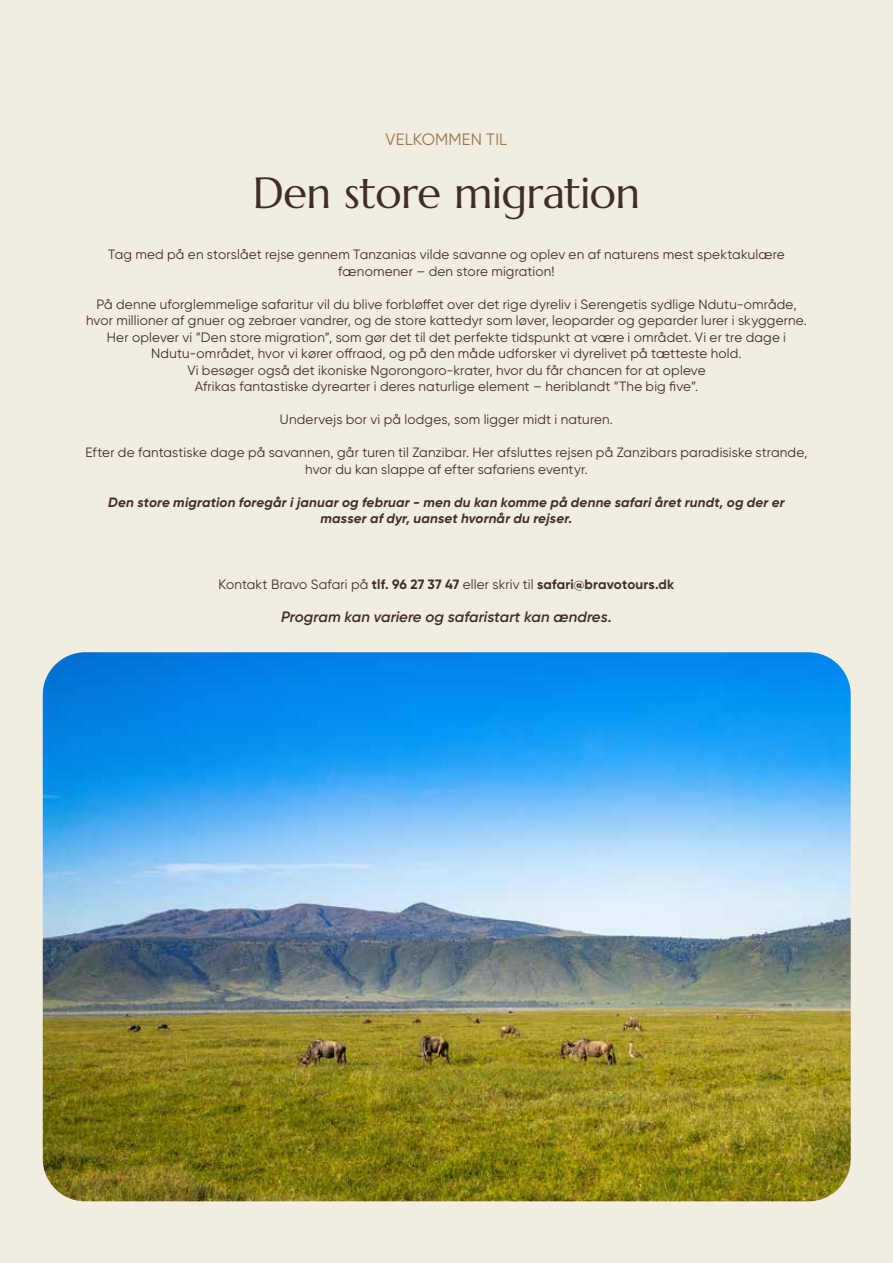
<style>
.page{position:relative;width:893px;height:1263px;background:#f1eee1}
.page>*{position:absolute;margin:0;border:0;box-sizing:border-box;transform-origin:0 0}
.t1{font:43.5px "Marcellus";letter-spacing:-.015em;color:#412d25}
.t2{font:16.5px "Gilroy";letter-spacing:.01em;color:#9c744a}
.t3{font:italic 600 15px "Gilroy";letter-spacing:.005em;color:#412d25}
.t4{font:13.5px/16.5px "Gilroy";letter-spacing:.015em;color:#412d25;text-align:center}
.t5{font:italic 700 13.5px/16.5px "Gilroy";letter-spacing:.015em;color:#412d25;text-align:center}
.s1{font-weight:700}
</style>
<div class="page">
<img style="left:43px;top:652px;width:808px;height:549px">
<p class="t2" style="left:386px;top:129px;width:123px">VELKOMMEN TIL</p>
<h1 class="t1" style="left:253px;top:166px;width:389px">Den store migration</h1>
<p class="t4" style="left:108px;top:246px;width:678px">Tag med på en storslået rejse gennem Tanzanias vilde savanne og oplev en af naturens mest spektakulære fænomener – den store migration!</p>
<p class="t4" style="left:86px;top:296px;width:722px">På denne uforglemmelige safaritur vil du blive forbløffet over det rige dyreliv i Serengetis sydlige Ndutu-område, hvor millioner af gnuer og zebraer vandrer, og de store kattedyr som løver, leoparder og geparder lurer i skyggerne.<br>Her oplever vi ”Den store migration”, som gør det til det perfekte tidspunkt at være i området. Vi er tre dage i Ndutu-området, hvor vi kører offraod, og på den måde udforsker vi dyrelivet på tætteste hold.<br>Vi besøger også det ikoniske Ngorongoro-krater, hvor du får chancen for at opleve<br>Afrikas fantastiske dyrearter i deres naturlige element – heriblandt ”The big five”.</p>
<p class="t4" style="left:280px;top:411px;width:335px">Undervejs bor vi på lodges, som ligger midt i naturen.</p>
<p class="t4" style="left:86px;top:444px;width:723px">Efter de fantastiske dage på savannen, går turen til Zanzibar. Her afsluttes rejsen på Zanzibars paradisiske strande, hvor du kan slappe af efter safariens eventyr.</p>
<p class="t5" style="left:108px;top:494px;width:678px">Den store migration foregår i januar og februar - men du kan komme på denne safari året rundt, og der er masser af dyr, uanset hvornår du rejser.</p>
<p class="t4" style="left:219px;top:576px;width:457px">Kontakt Bravo Safari på <span class="s1">tlf. 96 27 37 47</span> eller skriv til <span class="s1">safari@bravotours.dk</span></p>
<p class="t3" style="left:281px;top:608px;width:332px">Program kan variere og safaristart kan ændres.</p>
</div>
